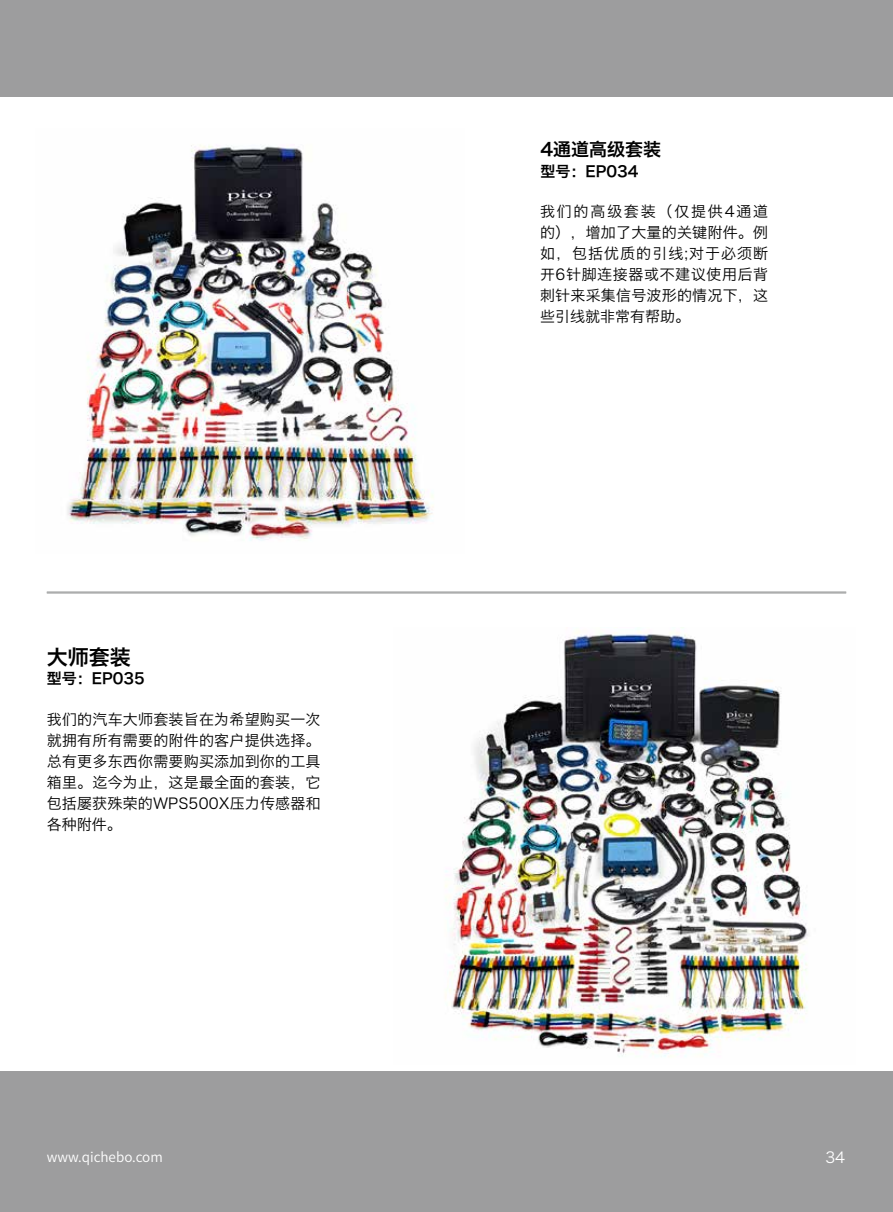
<style>
.page{position:relative;width:893px;height:1212px;background:#fff}
.page>*{position:absolute;margin:0;border:0;box-sizing:border-box;transform-origin:0 0}
.t1{font:21px "Hiragino Sans GB W6";color:#000}
.t2{font:18px "Hiragino Sans GB W6";color:#000}
.t3{font:15px/21px "Hiragino Sans GB W3";letter-spacing:.015em;color:#000;text-align:justify}
.t4{font:15px "Hiragino Sans GB W6";color:#000}
.t5{font:15px "Hiragino Sans GB W3";color:#fff}
.t6{font:13.5px "Source Han Sans CN";color:#fff}
</style>
<div class="page">
<div style="left:0;top:1072px;width:893px;height:140px;background:#9d9d9e"></div>
<div style="left:0;top:0;width:893px;height:97px;background:#9d9d9e"></div>
<img style="left:67px;top:145px;width:367px;height:396px">
<img style="left:445px;top:630px;width:364px;height:427px">
<hr style="left:47px;top:592px;width:799px;height:1px;background:#acadad">
<hr style="left:47px;top:593px;width:799px;height:1px;background:#acadad">
<h1 class="t1" style="left:47px;top:643px;width:85px">大师套装</h1>
<p class="t4" style="left:47px;top:669px;width:99px">型号：EP035</p>
<p class="t3" style="left:47px;top:708px;width:275px">我们的汽车大师套装旨在为希望购买一次就拥有所有需要的附件的客户提供选择。总有更多东西你需要购买添加到你的工具箱里。迄今为止，这是最全面的套装，它包括屡获殊荣的WPS500X压力传感器和各种附件。</p>
<p class="t6" style="left:47px;top:1149px;width:118px">www.qichebo.com</p>
<p class="t2" style="left:540px;top:138px;width:122px">4通道高级套装</p>
<p class="t4" style="left:540px;top:162px;width:99px">型号：EP034</p>
<p class="t3" style="left:540px;top:201px;width:230px">我们的高级套装（仅提供4通道的），增加了大量的关键附件。例如，包括优质的引线;对于必须断开6针脚连接器或不建议使用后背刺针来采集信号波形的情况下，这些引线就非常有帮助。</p>
<p class="t5" style="left:825px;top:1148px;width:21px">34</p>
</div>
